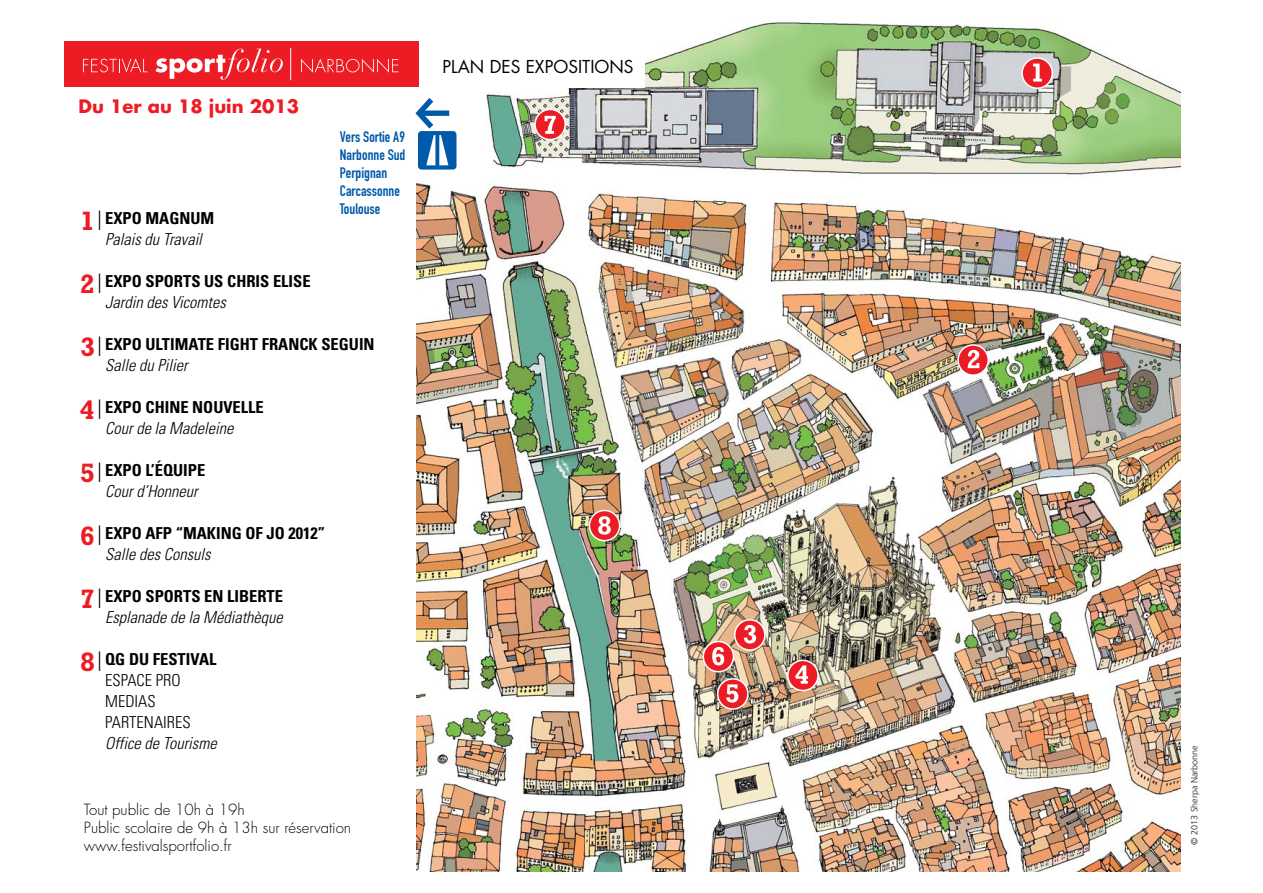
<style>
.page{position:relative;width:1263px;height:893px;background:#fff}
.page>*{position:absolute;margin:0;border:0;box-sizing:border-box;transform-origin:0 0}
.t1{font:700 27px "Rockwell";color:#ed1c24}
.t2{font:700 18px "Futura";color:#ed1c24}
.t3{font:17.25px "Futura";color:#000}
.t4{font:700 condensed 16.5px "Univers";color:#000}
.t5{font:italic 300 condensed 16.5px "Univers";color:#000}
.t6{font:300 condensed 16.5px/21px "Univers";color:#000}
.t7{font:300 15px/18px "Futura";color:#000}
.t8{font:15px/18px "DIN Engschrift";color:#005aaa}
.t9{font:300 9px "Frutiger";color:#231f20}
.s1{font-family:"Univers";font-weight:100;font-stretch:ultra-condensed;color:#000}
</style>
<div class="page">
<img style="left:417px;top:22px;width:763px;height:849px">
<div style="left:77px;top:41px;width:567px;height:46px;background:#fff"></div>
<div style="left:64px;top:41px;width:355px;height:46px;background:#ed1c24"></div>
<svg style="left:156px;top:49px;width:127px;height:31px"></svg>
<hr style="left:290px;top:48px;width:1px;height:32px;background:#fff">
<svg style="left:83px;top:58px;width:64px;height:15px"></svg>
<svg style="left:301px;top:59px;width:97px;height:14px"></svg>
<div style="left:1022px;top:58px;width:30px;height:30px;background:#ed1c24;border-radius:50%"></div>
<div style="left:1021px;top:57px;width:32px;height:32px;border:2px solid #fff;border-radius:50%"></div>
<svg style="left:1033px;top:64px;width:9px;height:18px"></svg>
<svg style="left:958px;top:345px;width:30px;height:30px"></svg>
<div style="left:957px;top:344px;width:32px;height:32px;border:2px solid #fff;border-radius:50%"></div>
<svg style="left:968px;top:350px;width:11px;height:18px"></svg>
<div style="left:735px;top:620px;width:30px;height:30px;background:#ed1c24;border-radius:50%"></div>
<div style="left:734px;top:619px;width:32px;height:32px;border:2px solid #fff;border-radius:50%"></div>
<svg style="left:744px;top:625px;width:12px;height:18px"></svg>
<div style="left:788px;top:660px;width:30px;height:30px;background:#ed1c24;border-radius:50%"></div>
<div style="left:787px;top:660px;width:32px;height:31px;border:2px solid #fff;border-radius:50%"></div>
<svg style="left:795px;top:665px;width:13px;height:19px"></svg>
<div style="left:718px;top:679px;width:30px;height:30px;background:#ed1c24;border-radius:50%"></div>
<div style="left:717px;top:678px;width:32px;height:32px;border:2px solid #fff;border-radius:50%"></div>
<svg style="left:726px;top:684px;width:12px;height:19px"></svg>
<div style="left:703px;top:641px;width:30px;height:31px;background:#ed1c24;border-radius:50%"></div>
<div style="left:702px;top:641px;width:32px;height:31px;border:2px solid #fff;border-radius:50%"></div>
<svg style="left:712px;top:647px;width:12px;height:18px"></svg>
<div style="left:535px;top:109px;width:30px;height:31px;background:#ed1c24;border-radius:50%"></div>
<div style="left:534px;top:109px;width:32px;height:31px;border:2px solid #fff;border-radius:50%"></div>
<svg style="left:545px;top:116px;width:11px;height:18px"></svg>
<div style="left:589px;top:510px;width:31px;height:31px;background:#ed1c24;border-radius:50%"></div>
<div style="left:589px;top:510px;width:31px;height:31px;border:2px solid #fff;border-radius:50%"></div>
<svg style="left:598px;top:516px;width:13px;height:19px"></svg>
<div style="left:418px;top:131px;width:38px;height:39px;background:#005aaa;border-radius:4px"></div>
<svg style="left:426px;top:135px;width:22px;height:30px"></svg>
<svg style="left:415px;top:98px;width:34px;height:31px"></svg>
<p class="t2" style="left:79px;top:98px;width:222px">Du 1er au 18 juin 2013</p>
<p class="t8" style="left:340px;top:129px;width:67px">Vers Sortie A9<br>Narbonne Sud<br>Perpignan<br>Carcassonne<br>Toulouse</p>
<h1 class="t1" style="left:80px;top:212px;width:23px">1<span class="s1">I</span></h1>
<p class="t4" style="left:105px;top:212px;width:111px">EXPO MAGNUM</p>
<p class="t5" style="left:105px;top:233px;width:98px">Palais du Travail</p>
<p class="t4" style="left:105px;top:275px;width:207px">EXPO SPORTS US CHRIS ELISE</p>
<p class="t5" style="left:105px;top:296px;width:122px">Jardin des Vicomtes</p>
<p class="t4" style="left:105px;top:338px;width:271px">EXPO ULTIMATE FIGHT FRANCK SEGUIN</p>
<p class="t5" style="left:105px;top:359px;width:84px">Salle du Pilier</p>
<p class="t4" style="left:105px;top:401px;width:160px">EXPO CHINE NOUVELLE</p>
<p class="t5" style="left:105px;top:422px;width:130px">Cour de la Madeleine</p>
<p class="t4" style="left:105px;top:464px;width:102px">EXPO L’ÉQUIPE</p>
<p class="t5" style="left:105px;top:485px;width:94px">Cour d’Honneur</p>
<p class="t4" style="left:105px;top:527px;width:221px">EXPO AFP “MAKING OF JO 2012”</p>
<p class="t5" style="left:105px;top:548px;width:107px">Salle des Consuls</p>
<p class="t4" style="left:105px;top:590px;width:179px">EXPO SPORTS EN LIBERTE</p>
<p class="t5" style="left:105px;top:611px;width:179px">Esplanade de la Médiathèque</p>
<p class="t4" style="left:105px;top:653px;width:113px">QG DU FESTIVAL</p>
<p class="t6" style="left:105px;top:672px;width:87px">ESPACE PRO<br>MEDIAS<br>PARTENAIRES</p>
<p class="t5" style="left:105px;top:737px;width:113px">Office de Tourisme</p>
<h1 class="t1" style="left:80px;top:275px;width:23px">2<span class="s1">I</span></h1>
<h1 class="t1" style="left:80px;top:338px;width:23px">3<span class="s1">I</span></h1>
<h1 class="t1" style="left:80px;top:401px;width:23px">4<span class="s1">I</span></h1>
<h1 class="t1" style="left:80px;top:464px;width:23px">5<span class="s1">I</span></h1>
<h1 class="t1" style="left:80px;top:527px;width:23px">6<span class="s1">I</span></h1>
<h1 class="t1" style="left:80px;top:590px;width:23px">7<span class="s1">I</span></h1>
<h1 class="t1" style="left:80px;top:653px;width:23px">8<span class="s1">I</span></h1>
<p class="t7" style="left:84px;top:801px;width:269px">Tout public de 10h à 19h<br>Public scolaire de 9h à 13h sur réservation www.festivalsportfolio.fr</p>
<p class="t3" style="left:443px;top:58px;width:192px">PLAN DES EXPOSITIONS</p>
<p class="t9" style="left:1191px;top:844px;width:101px;rotate:-90deg">© 2013 Sherpa Narbonne</p>
</div>
